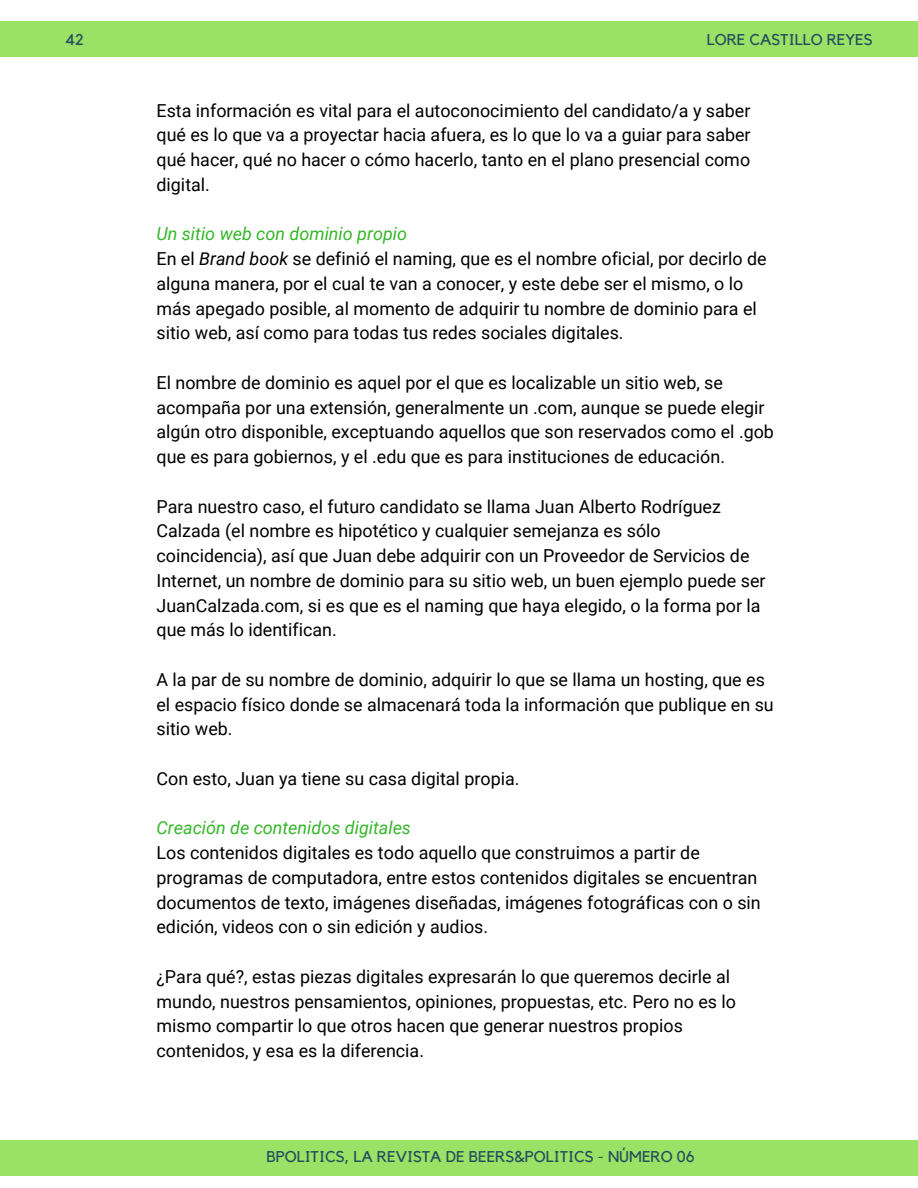
<style>
.page{position:relative;width:918px;height:1188px;background:#fff}
.page>*{position:absolute;margin:0;border:0;box-sizing:border-box;transform-origin:0 0}
.t1{font:17.85px/24.8px "Roboto";color:#000}
.t2{font:italic 17.85px "Roboto";color:#35b729}
.t3{font:15.6px "Kollektif";color:#254f5e}
.s1{font-style:italic;color:#35b729}
.s2{font-style:italic}
</style>
<div class="page">
<div style="left:0;top:21px;width:918px;height:35px;background:#99e265"></div>
<div style="left:0;top:1140px;width:918px;height:35px;background:#99e265"></div>
<p class="t3" style="left:65px;top:33px;width:20px">42</p>
<p class="t3" style="left:707px;top:32px;width:168px">LORE CASTILLO REYES</p>
<p class="t1" style="left:157px;top:98px;width:596px;text-align:justify">Esta información es vital para el autoconocimiento del candidato/a y saber qué es lo que va a proyectar hacia afuera, es lo que lo va a guiar para saber qué hacer, qué no hacer o cómo hacerlo, tanto en el plano presencial como digital.</p>
<p class="t1" style="left:157px;top:222px;width:612px"><span class="s1">Un sitio web con dominio propio<br></span>En el <span class="s2">Brand book</span> se definió el naming, que es el nombre oficial, por decirlo de alguna manera, por el cual te van a conocer, y este debe ser el mismo, o lo más apegado posible, al momento de adquirir tu nombre de dominio para el sitio web, así como para todas tus redes sociales digitales.</p>
<p class="t1" style="left:157px;top:370px;width:619px">El nombre de dominio es aquel por el que es localizable un sitio web, se acompaña por una extensión, generalmente un .com, aunque se puede elegir algún otro disponible, exceptuando aquellos que son reservados como el .gob que es para gobiernos, y el .edu que es para instituciones de educación.</p>
<p class="t1" style="left:157px;top:494px;width:611px">Para nuestro caso, el futuro candidato se llama Juan Alberto Rodríguez Calzada (el nombre es hipotético y cualquier semejanza es sólo coincidencia), así que Juan debe adquirir con un Proveedor de Servicios de Internet, un nombre de dominio para su sitio web, un buen ejemplo puede ser JuanCalzada.com, si es que es el naming que haya elegido, o la forma por la que más lo identifican.</p>
<p class="t1" style="left:157px;top:667px;width:619px">A la par de su nombre de dominio, adquirir lo que se llama un hosting, que es el espacio físico donde se almacenará toda la información que publique en su sitio web.</p>
<p class="t1" style="left:157px;top:766px;width:365px">Con esto, Juan ya tiene su casa digital propia.</p>
<p class="t2" style="left:157px;top:818px;width:256px">Creación de contenidos digitales</p>
<p class="t1" style="left:157px;top:841px;width:606px">Los contenidos digitales es todo aquello que construimos a partir de programas de computadora, entre estos contenidos digitales se encuentran documentos de texto, imágenes diseñadas, imágenes fotográficas con o sin edición, videos con o sin edición y audios.</p>
<p class="t1" style="left:157px;top:964px;width:581px">¿Para qué?, estas piezas digitales expresarán lo que queremos decirle al mundo, nuestros pensamientos, opiniones, propuestas, etc. Pero no es lo mismo compartir lo que otros hacen que generar nuestros propios contenidos, y esa es la diferencia.</p>
<p class="t3" style="left:267px;top:1149px;width:430px">BPOLITICS, LA REVISTA DE BEERS&amp;POLITICS - NÚMERO 06</p>
</div>
